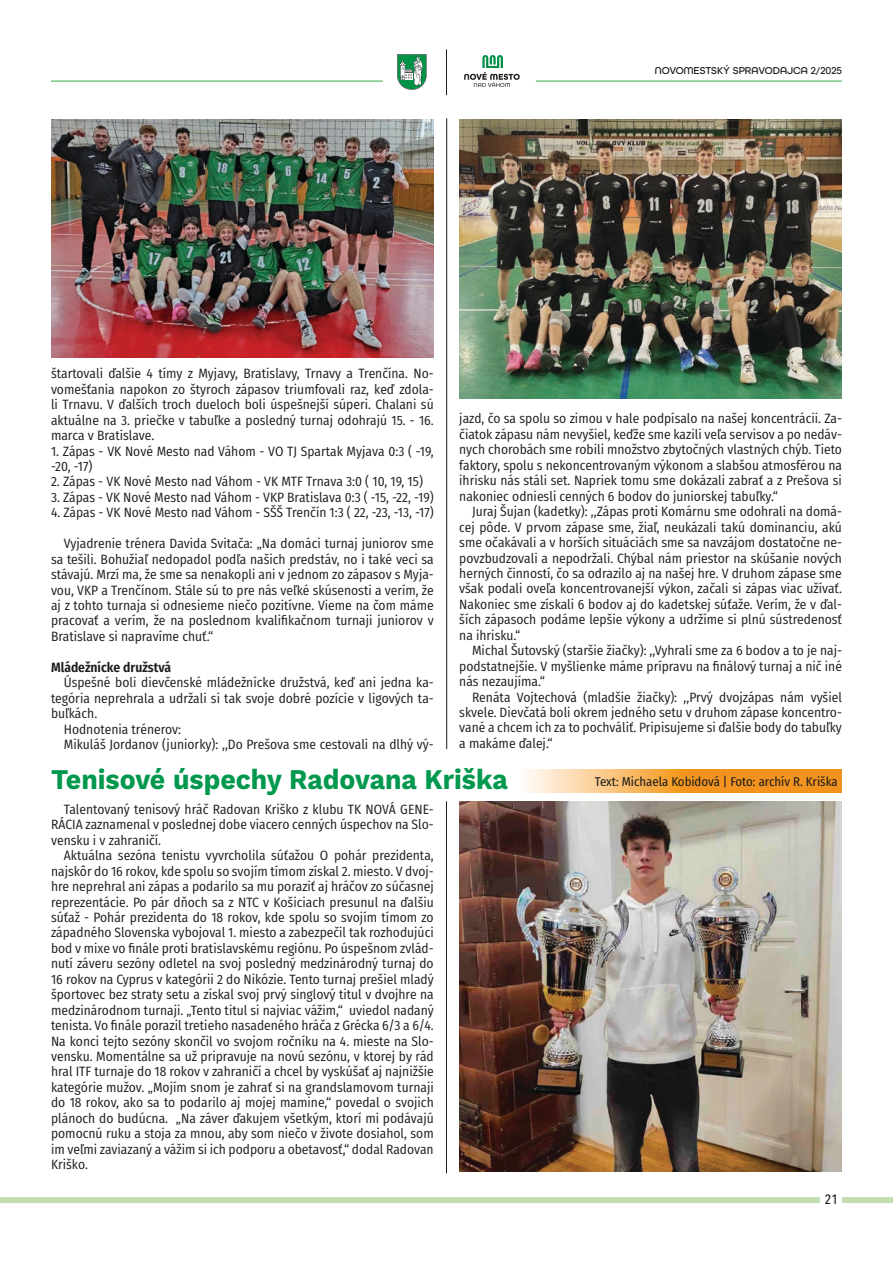
<style>
.page{position:relative;width:893px;height:1263px;background:#fff}
.page>*{position:absolute;margin:0;border:0;box-sizing:border-box;transform-origin:0 0}
.t1{font:700 28.5px "Work Sans";color:#00984d;scale:.93 1}
.t2{font:13.5px/15.5px "Fira Sans Condensed";color:#1c1c1b;text-align:justify}
.t3{font:600 13.5px "Fira Sans Condensed";color:#1c1c1b}
.t4{font:500 13.5px "Avenir Next Condensed";color:#1c1c1b}
.t5{font:12.75px "Fira Sans Condensed";color:#1c1c1b}
.t6{font:500 10.5px "All Round Gothic";color:#1c1c1b}
</style>
<div class="page">
<hr style="left:536px;top:81px;width:306px;height:1px;background:#3aaa49">
<hr style="left:51px;top:81px;width:332px;height:1px;background:#3aaa49">
<div style="left:0;top:1197px;width:893px;height:6px;background:#c3ddb1"></div>
<div style="left:821px;top:1189px;width:21px;height:16px;background:#fff"></div>
<hr style="left:446px;top:50px;width:1px;height:45px;background:#1c1c1b">
<svg style="left:397px;top:54px;width:30px;height:36px"></svg>
<svg style="left:464px;top:55px;width:56px;height:32px"></svg>
<hr style="left:446px;top:801px;width:1px;height:372px;background:#1c1c1b">
<svg style="left:525px;top:769px;width:317px;height:24px"></svg>
<img style="left:459px;top:802px;width:383px;height:369px">
<img style="left:459px;top:119px;width:383px;height:279px">
<img style="left:51px;top:119px;width:383px;height:238px">
<hr style="left:446px;top:118px;width:1px;height:631px;background:#1c1c1b">
<p class="t6" style="left:655px;top:64px;width:189px">NOVOMESTSKÝ SPRAVODAJCA 2/2025</p>
<p class="t2" style="left:51px;top:366px;width:384px">štartovali ďalšie 4 tímy z Myjavy, Bratislavy, Trnavy a Trenčína. No&shy;vomešťania napokon zo štyroch zápasov triumfovali raz, keď zdola&shy;li Trnavu. V ďalších troch dueloch boli úspešnejší súperi. Chalani sú aktuálne na 3. priečke v tabuľke a posledný turnaj odohrajú 15. - 16. marca v Bratislave.</p>
<p class="t2" style="left:51px;top:443px;width:384px">1. Zápas - VK Nové Mesto nad Váhom - VO TJ Spartak Myjava 0:3 ( -19, -20, -17)</p>
<p class="t2" style="left:51px;top:474px;width:373px">2. Zápas - VK Nové Mesto nad Váhom - VK MTF Trnava 3:0 ( 10, 19, 15)</p>
<p class="t2" style="left:51px;top:489px;width:384px">3. Zápas - VK Nové Mesto nad Váhom - VKP Bratislava 0:3 ( -15, -22, -19)</p>
<p class="t2" style="left:51px;top:505px;width:384px">4. Zápas - VK Nové Mesto nad Váhom - SŠŠ Trenčín 1:3 ( 22, -23, -13, -17)</p>
<p class="t2" style="left:51px;top:535px;width:384px;text-indent:13px">Vyjadrenie trénera Davida Svitača: „Na domáci turnaj juniorov sme sa tešili. Bohužiaľ nedopadol podľa našich predstáv, no i také veci sa stávajú. Mrzí ma, že sme sa nenakopli ani v jednom zo zápasov s Myja&shy;vou, VKP a Trenčínom. Stále sú to pre nás veľké skúsenosti a verím, že aj z tohto turnaja si odnesieme niečo pozitívne. Vieme na čom máme pracovať a verím, že na poslednom kvalifikačnom turnaji juniorov v Bratislave si napravíme chuť.“</p>
<p class="t3" style="left:51px;top:656px;width:122px">Mládežnícke družstvá</p>
<p class="t2" style="left:64px;top:674px;width:371px">Úspešné boli dievčenské mládežnícke družstvá, keď ani jedna ka-</p>
<p class="t2" style="left:51px;top:690px;width:384px">tegória neprehrala a udržali si tak svoje dobré pozície v ligových ta-</p>
<p class="t2" style="left:51px;top:705px;width:48px">buľkách.</p>
<p class="t2" style="left:64px;top:721px;width:119px">Hodnotenia trénerov:</p>
<p class="t2" style="left:64px;top:736px;width:371px">Mikuláš Jordanov (juniorky): ,,Do Prešova sme cestovali na dlhý vý-</p>
<p class="t2" style="left:459px;top:411px;width:384px">jazd, čo sa spolu so zimou v hale podpísalo na našej koncentrácii. Za&shy;čiatok zápasu nám nevyšiel, keďže sme kazili veľa servisov a po nedáv&shy;nych chorobách sme robili množstvo zbytočných vlastných chýb. Tieto faktory, spolu s nekoncentrovaným výkonom a slabšou atmosférou na ihrisku nás stáli set. Napriek tomu sme dokázali zabrať a z Prešova si nakoniec odniesli cenných 6 bodov do juniorskej tabuľky.“</p>
<p class="t2" style="left:459px;top:503px;width:384px;text-indent:13px">Juraj Šujan (kadetky): ,,Zápas proti Komárnu sme odohrali na domá&shy;cej pôde. V prvom zápase sme, žiaľ, neukázali takú dominanciu, akú sme očakávali a v horších situáciách sme sa navzájom dostatočne ne&shy;povzbudzovali a nepodržali. Chýbal nám priestor na skúšanie nových herných činností, čo sa odrazilo aj na našej hre. V druhom zápase sme však podali oveľa koncentrovanejší výkon, začali si zápas viac užívať.<br>Nakoniec sme získali 6 bodov aj do kadetskej súťaže. Verím, že v ďal&shy;ších zápasoch podáme lepšie výkony a udržíme si plnú sústredenosť na ihrisku.“</p>
<p class="t2" style="left:459px;top:642px;width:384px;text-indent:13px">Michal Šutovský (staršie žiačky): ,,Vyhrali sme za 6 bodov a to je naj&shy;podstatnejšie. V myšlienke máme prípravu na finálový turnaj a nič iné nás nezaujíma.“</p>
<p class="t2" style="left:459px;top:689px;width:384px;text-indent:13px">Renáta Vojtechová (mladšie žiačky): ,,Prvý dvojzápas nám vyšiel skvele. Dievčatá boli okrem jedného setu v druhom zápase koncentro&shy;vané a chcem ich za to pochváliť. Pripisujeme si ďalšie body do tabuľky a makáme ďalej.“</p>
<h1 class="t1" style="left:51px;top:763px;width:493px">Tenisové úspechy Radovana Kriška</h1>
<p class="t5" style="left:595px;top:771px;width:244px">Text: Michaela Kobidová | Foto: archív R. Kriška</p>
<p class="t2" style="left:51px;top:801px;width:384px;text-indent:13px">Talentovaný tenisový hráč Radovan Kriško z klubu TK NOVÁ GENE-RÁCIA zaznamenal v poslednej dobe viacero cenných úspechov na Slo&shy;vensku i v zahraničí.</p>
<p class="t2" style="left:51px;top:847px;width:384px;text-indent:13px">Aktuálna sezóna tenistu vyvrcholila súťažou O pohár prezidenta, najskôr do 16 rokov, kde spolu so svojím tímom získal 2. miesto. V dvoj&shy;hre neprehral ani zápas a podarilo sa mu poraziť aj hráčov zo súčasnej reprezentácie. Po pár dňoch sa z NTC v Košiciach presunul na ďalšiu súťaž - Pohár prezidenta do 18 rokov, kde spolu so svojím tímom zo západného Slovenska vybojoval 1. miesto a zabezpečil tak rozhodujúci bod v mixe vo finále proti bratislavskému regiónu. Po úspešnom zvlád&shy;nutí záveru sezóny odletel na svoj posledný medzinárodný turnaj do 16 rokov na Cyprus v kategórii 2 do Nikózie. Tento turnaj prešiel mladý športovec bez straty setu a získal svoj prvý singlový titul v dvojhre na medzinárodnom turnaji. „Tento titul si najviac vážim,“ uviedol nadaný tenista. Vo finále porazil tretieho nasadeného hráča z Grécka 6/3 a 6/4.<br>Na konci tejto sezóny skončil vo svojom ročníku na 4. mieste na Slo&shy;vensku. Momentálne sa už pripravuje na novú sezónu, v ktorej by rád hral ITF turnaje do 18 rokov v zahraničí a chcel by vyskúšať aj najnižšie kategórie mužov. „Mojím snom je zahrať si na grandslamovom turnaji do 18 rokov, ako sa to podarilo aj mojej mamine,“ povedal o svojich plánoch do budúcna. „Na záver ďakujem všetkým, ktorí mi podávajú pomocnú ruku a stoja za mnou, aby som niečo v živote dosiahol, som im veľmi zaviazaný a vážim si ich podporu a obetavosť,“ dodal Radovan Kriško.</p>
<p class="t4" style="left:825px;top:1191px;width:15px">21</p>
</div>
